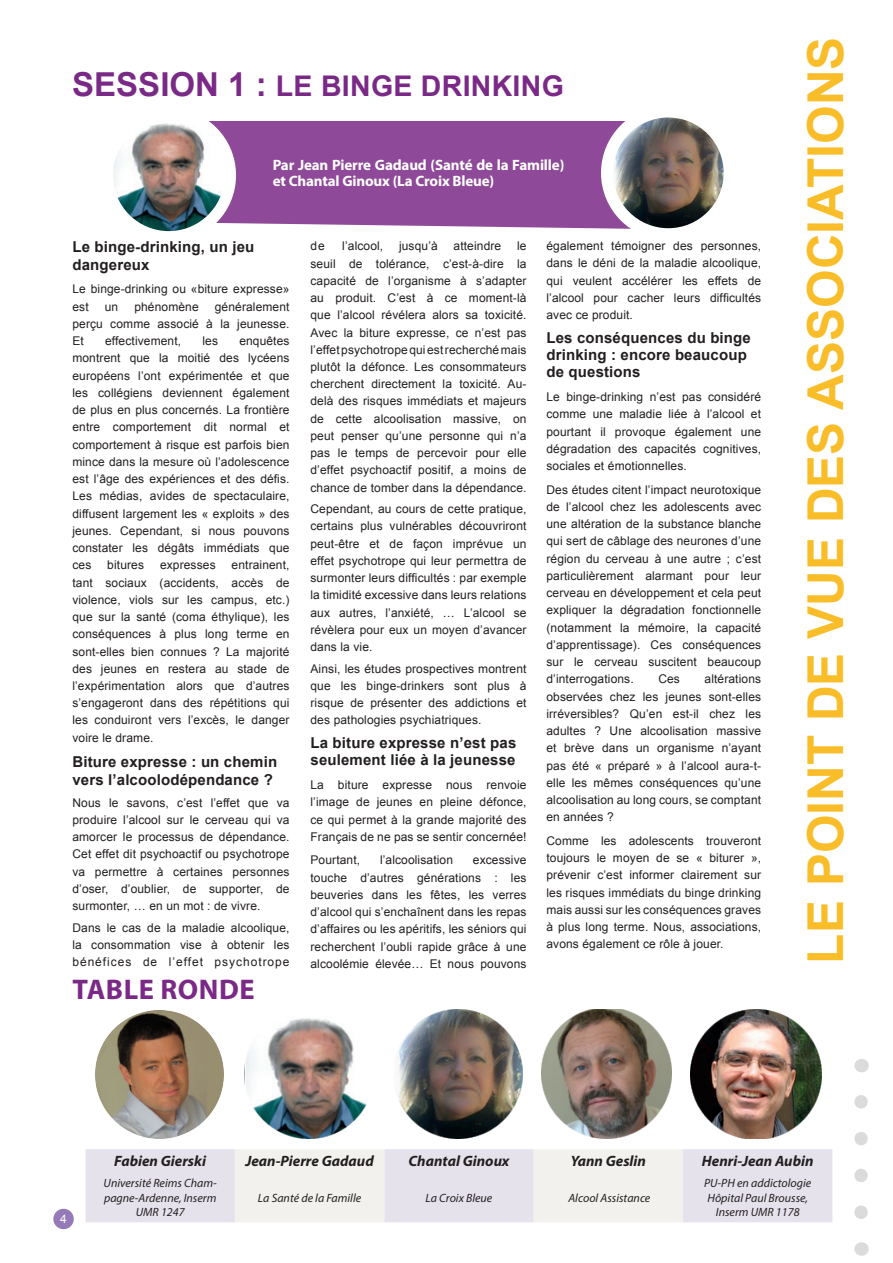
<style>
.page{position:relative;width:893px;height:1263px;background:#fff}
.page>*{position:absolute;margin:0;border:0;box-sizing:border-box;transform-origin:0 0}
.t1{font:700 49.5px "Arial";color:#f9bd29}
.t2{font:700 28.5px "Arial";letter-spacing:.01em;color:#7a2986}
.t3{font:700 28.5px "Myriad Pro";letter-spacing:.02em;color:#7a2986}
.t4{font:700 15px/17.2px "Arial";letter-spacing:.01em;color:#231f20}
.t5{font:italic 700 15px "Myriad Pro";color:#231f20}
.t6{font:700 15px/16.5px "Myriad Pro";letter-spacing:-.01em;color:#fff}
.t7{font:12px/17.2px "Arial";letter-spacing:.01em;color:#231f20;text-align:justify}
.t8{font:italic 12px/14.4px "Myriad Pro";color:#231f20;text-align:center}
.t9{font:12px "Arial";color:#fff}
.s1{font-size:33px}
</style>
<div class="page">
<div style="left:53px;top:1209px;width:21px;height:20px;background:#957ab7;border-radius:50%"></div>
<div style="left:86px;top:1149px;width:746px;height:73px;background:#e6e2ec"></div>
<svg style="left:235px;top:1149px;width:448px;height:73px;background:#edebed"></svg>
<img style="left:95px;top:1010px;width:129px;height:128px">
<img style="left:244px;top:1018px;width:123px;height:120px">
<img style="left:398px;top:1010px;width:124px;height:128px">
<img style="left:542px;top:1010px;width:130px;height:128px">
<img style="left:691px;top:1010px;width:130px;height:129px">
<div style="left:224px;top:121px;width:407px;height:108px;background:#8e4998"></div>
<div style="left:105px;top:112px;width:127px;height:127px;background:#fff;border-radius:50%"></div>
<div style="left:101px;top:108px;width:135px;height:135px;border:8px solid #fff;border-radius:50%"></div>
<img style="left:113px;top:119px;width:111px;height:112px">
<div style="left:605px;top:109px;width:127px;height:127px;background:#fff;border-radius:50%"></div>
<div style="left:601px;top:106px;width:135px;height:134px;border:8px solid #fff;border-radius:50%"></div>
<img style="left:613px;top:117px;width:111px;height:111px;border-radius:55px">
<svg style="left:854px;top:1095px;width:14px;height:117px"></svg>
<svg style="left:861px;top:1242px;width:1px;height:14px"></svg>
<svg style="left:861px;top:1059px;width:1px;height:13px"></svg>
<h2 class="t2" style="left:72px;top:68px;width:493px"><span class="s1">SESSION 1 :</span> LE BINGE DRINKING</h2>
<p class="t6" style="left:273px;top:156px;width:293px">Par Jean Pierre Gadaud (Santé de la Famille) et Chantal Ginoux (La Croix Bleue)</p>
<p class="t4" style="left:72px;top:239px;width:183px">Le binge-drinking, un jeu dangereux</p>
<p class="t7" style="left:72px;top:281px;width:219px">Le binge-drinking ou «biture expresse» est</p>
<p class="t7" style="left:72px;top:298px;width:219px;text-indent:142px">généralement perçu comme associé à la jeunesse.<br>Et</p>
<p class="t7" style="left:105px;top:298px;width:15px">un</p>
<p class="t7" style="left:134px;top:298px;width:66px">phénomène</p>
<p class="t7" style="left:105px;top:332px;width:78px">effectivement,</p>
<p class="t7" style="left:202px;top:332px;width:17px">les</p>
<p class="t7" style="left:72px;top:332px;width:219px;text-indent:167px">enquêtes montrent que la moitié des lycéens européens l’ont expérimentée et que les collégiens deviennent également de plus en plus concernés. La frontière entre comportement dit normal et comportement à risque est parfois bien mince dans la mesure où l’adolescence est l’âge des expériences et des défis.<br>Les médias, avides de spectaculaire, diffusent largement les « exploits » des jeunes. Cependant, si nous pouvons constater les dégâts immédiats que ces</p>
<p class="t7" style="left:72px;top:556px;width:219px;text-indent:159px">entrainent, tant sociaux (accidents, accès de violence, viols sur les campus, etc.) que sur la santé (coma éthylique), les conséquences à plus long terme en sont-elles bien connues ? La majorité des jeunes en restera au stade de l’expérimentation alors que d’autres s’engageront dans des répétitions qui les conduiront vers l’excès, le danger voire le drame.</p>
<p class="t4" style="left:72px;top:753px;width:206px;line-height:18px">Biture expresse : un chemin vers l’alcoolodépendance ?</p>
<p class="t7" style="left:72px;top:794px;width:219px">Nous le savons, c’est l’effet que va produire l’alcool sur le cerveau qui va amorcer le processus de dépendance.<br>Cet effet dit psychoactif ou psychotrope va permettre à certaines personnes d’oser, d’oublier, de supporter, de surmonter, … en un mot : de vivre.</p>
<p class="t7" style="left:72px;top:919px;width:219px">Dans le cas de la maladie alcoolique, la consommation vise à obtenir les bénéfices de l’effet psychotrope</p>
<p class="t7" style="left:107px;top:556px;width:38px">bitures</p>
<p class="t7" style="left:160px;top:556px;width:57px">expresses</p>
<h2 class="t3" style="left:73px;top:971px;width:184px">TABLE RONDE</h2>
<p class="t7" style="left:310px;top:238px;width:16px">de</p>
<p class="t7" style="left:342px;top:238px;width:42px">l’alcool,</p>
<p class="t7" style="left:399px;top:238px;width:40px">jusqu’à</p>
<p class="t7" style="left:454px;top:238px;width:49px">atteindre</p>
<p class="t7" style="left:310px;top:238px;width:217px;text-indent:207px">le seuil de tolérance, c’est-à-dire la capacité de l’organisme à s’adapter au produit. C’est à ce moment-là que l’alcool révélera alors sa toxicité.<br>Avec la biture expresse, ce n’est pas l’effet psychotrope qui est recherché mais plutôt la défonce. Les consommateurs cherchent directement la toxicité. Au&shy;delà des risques immédiats et majeurs de cette alcoolisation massive, on peut penser qu’une personne qui n’a pas le temps de percevoir pour elle d’effet psychoactif positif, a moins de chance de tomber dans la dépendance.</p>
<p class="t7" style="left:310px;top:500px;width:217px">Cependant, au cours de cette pratique, certains plus vulnérables découvriront peut-être et de façon imprévue un effet psychotrope qui leur permettra de surmonter leurs difficultés : par exemple la timidité excessive dans leurs relations aux autres, l’anxiété, … L’alcool se révèlera pour eux un moyen d’avancer dans la vie.</p>
<p class="t7" style="left:310px;top:660px;width:217px">Ainsi, les études prospectives montrent que les binge-drinkers sont plus à risque de présenter des addictions et des pathologies psychiatriques.</p>
<p class="t4" style="left:310px;top:735px;width:207px">La biture expresse n’est pas seulement liée à la jeunesse</p>
<p class="t7" style="left:310px;top:776px;width:217px">La biture expresse nous renvoie l’image de jeunes en pleine défonce, ce qui permet à la grande majorité des Français de ne pas se sentir concernée!</p>
<p class="t7" style="left:310px;top:852px;width:51px">Pourtant,</p>
<p class="t7" style="left:380px;top:852px;width:75px">l’alcoolisation</p>
<p class="t7" style="left:310px;top:852px;width:217px;text-indent:162px">excessive touche d’autres générations : les beuveries dans les fêtes, les verres d’alcool qui s’enchaînent dans les repas d’affaires ou les apéritifs, les séniors qui recherchent l’oubli rapide grâce à une alcoolémie élevée… Et nous pouvons</p>
<p class="t7" style="left:546px;top:237px;width:216px">également témoigner des personnes, dans le déni de la maladie alcoolique, qui veulent accélérer les effets de l’alcool pour cacher leurs difficultés avec ce produit.</p>
<p class="t4" style="left:546px;top:329px;width:206px">Les conséquences du binge drinking : encore beaucoup de questions</p>
<p class="t7" style="left:546px;top:388px;width:216px">Le binge-drinking n’est pas considéré comme une maladie liée à l’alcool et pourtant il provoque également une dégradation des capacités cognitives, sociales et émotionnelles.</p>
<p class="t7" style="left:546px;top:481px;width:216px">Des études citent l’impact neurotoxique de l’alcool chez les adolescents avec une altération de la substance blanche qui sert de câblage des neurones d’une région du cerveau à une autre ; c’est particulièrement alarmant pour leur cerveau en développement et cela peut expliquer la dégradation fonctionnelle (notamment la mémoire, la capacité d’apprentissage). Ces conséquences sur le cerveau suscitent beaucoup d’interrogations.</p>
<p class="t7" style="left:658px;top:671px;width:23px">Ces</p>
<p class="t7" style="left:546px;top:671px;width:216px;text-indent:158px">altérations observées chez les jeunes sont-elles irréversibles? Qu’en est-il chez les adultes ? Une alcoolisation massive et brève dans un organisme n’ayant pas été « préparé » à l’alcool aura-t&shy;elle les mêmes conséquences qu’une alcoolisation au long cours, se comptant en années ?</p>
<p class="t7" style="left:546px;top:832px;width:216px">Comme les adolescents trouveront toujours le moyen de se « biturer », prévenir c’est informer clairement sur les risques immédiats du binge drinking mais aussi sur les conséquences graves à plus long terme. Nous, associations, avons également ce rôle à jouer.</p>
<h1 class="t1" style="left:793px;top:963px;width:928px;rotate:-90deg">LE POINT DE VUE DES ASSOCIATIONS</h1>
<p class="t9" style="left:60px;top:1210px;width:8px">4</p>
<p class="t5" style="left:114px;top:1152px;width:93px">Fabien Gierski</p>
<p class="t5" style="left:245px;top:1152px;width:130px">Jean-Pierre Gadaud</p>
<p class="t5" style="left:408px;top:1152px;width:102px">Chantal Ginoux</p>
<p class="t5" style="left:571px;top:1152px;width:77px">Yann Geslin</p>
<p class="t5" style="left:702px;top:1152px;width:113px">Henri-Jean Aubin</p>
<p class="t8" style="left:104px;top:1176px;width:115px">Université Reims Cham&shy;pagne-Ardenne, Inserm<br>UMR 1247</p>
<p class="t8" style="left:704px;top:1176px;width:109px">PU-PH en addictologie<br>Hôpital Paul Brousse,<br>Inserm UMR 1178</p>
<p class="t8" style="left:258px;top:1190px;width:105px">La Santé de la Famille</p>
<p class="t8" style="left:426px;top:1190px;width:68px">La Croix Bleue</p>
<p class="t8" style="left:568px;top:1190px;width:83px">Alcool Assistance</p>
</div>
